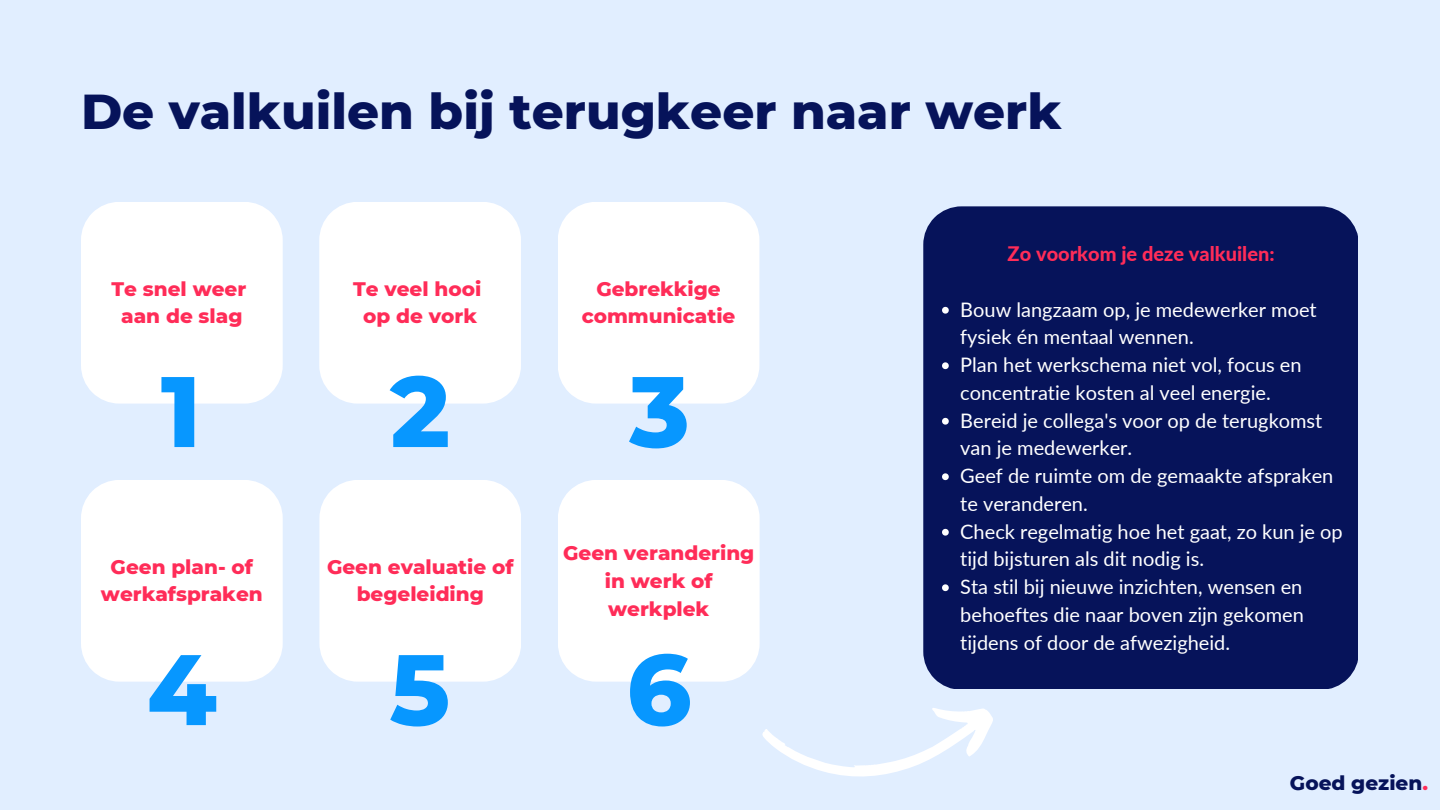
<style>
.page{position:relative;width:1440px;height:810px;background:#e1eeff}
.page>*{position:absolute;margin:0;border:0;box-sizing:border-box;transform-origin:0 0}
.t1{font:800 100px "Montserrat";color:#0797ff}
.t2{font:800 50px "Montserrat";color:#06135a}
.t3{font:20px/27.8px "Lato";color:#fff}
.t4{font:800 20px/27.8px "Montserrat";color:#ff2c58;text-align:center}
.t5{font:800 20px "Lato";color:#ff2c58}
.t6{font:800 20px "Montserrat";color:#06135a}
.s1{color:#ff2c58}
</style>
<div class="page">
<div style="left:81px;top:202px;width:202px;height:202px;background:#fff"></div>
<div style="left:319px;top:202px;width:202px;height:202px;background:#fff"></div>
<div style="left:558px;top:202px;width:201px;height:202px;background:#fff"></div>
<div style="left:81px;top:480px;width:202px;height:202px;background:#fff"></div>
<div style="left:319px;top:480px;width:202px;height:202px;background:#fff"></div>
<div style="left:558px;top:480px;width:202px;height:202px;background:#fff"></div>
<div style="left:923px;top:206px;width:435px;height:483px;background:#06135a"></div>
<svg style="left:942px;top:307px;width:7px;height:7px"></svg>
<svg style="left:942px;top:362px;width:7px;height:7px"></svg>
<svg style="left:942px;top:418px;width:7px;height:7px"></svg>
<svg style="left:942px;top:473px;width:7px;height:7px"></svg>
<svg style="left:942px;top:529px;width:7px;height:7px"></svg>
<svg style="left:942px;top:584px;width:7px;height:7px"></svg>
<svg style="left:762px;top:708px;width:231px;height:69px"></svg>
<h2 class="t2" style="left:81px;top:81px;width:982px">De valkuilen bij terugkeer naar werk</h2>
<p class="t4" style="left:112px;top:275px;width:136px">Te snel weer aan de slag</p>
<p class="t4" style="left:353px;top:275px;width:130px">Te veel hooi op de vork</p>
<p class="t4" style="left:582px;top:275px;width:155px">Gebrekkige communicatie</p>
<h1 class="t1" style="left:161px;top:350px;width:42px">1</h1>
<h1 class="t1" style="left:390px;top:350px;width:61px">2</h1>
<h1 class="t1" style="left:629px;top:350px;width:62px">3</h1>
<p class="t4" style="left:101px;top:553px;width:163px">Geen plan- of werkafspraken</p>
<p class="t4" style="left:327px;top:553px;width:188px">Geen evaluatie of begeleiding</p>
<p class="t4" style="left:563px;top:539px;width:193px">Geen verandering in werk of werkplek</p>
<h1 class="t1" style="left:147px;top:628px;width:71px">4</h1>
<h1 class="t1" style="left:389px;top:628px;width:62px">5</h1>
<h1 class="t1" style="left:627px;top:628px;width:66px">6</h1>
<p class="t5" style="left:1008px;top:241px;width:269px">Zo voorkom je deze valkuilen:</p>
<p class="t3" style="left:960px;top:295px;width:384px">Bouw langzaam op, je medewerker moet fysiek én mentaal wennen.<br>Plan het werkschema niet vol, focus en concentratie kosten al veel energie.<br>Bereid je collega's voor op de terugkomst van je medewerker.<br>Geef de ruimte om de gemaakte afspraken te veranderen.<br>Check regelmatig hoe het gaat, zo kun je op tijd bijsturen als dit nodig is.<br>Sta stil bij nieuwe inzichten, wensen en behoeftes die naar boven zijn gekomen tijdens of door de afwezigheid.</p>
<p class="t6" style="left:1290px;top:770px;width:140px">Goed gezien<span class="s1">.</span></p>
</div>
